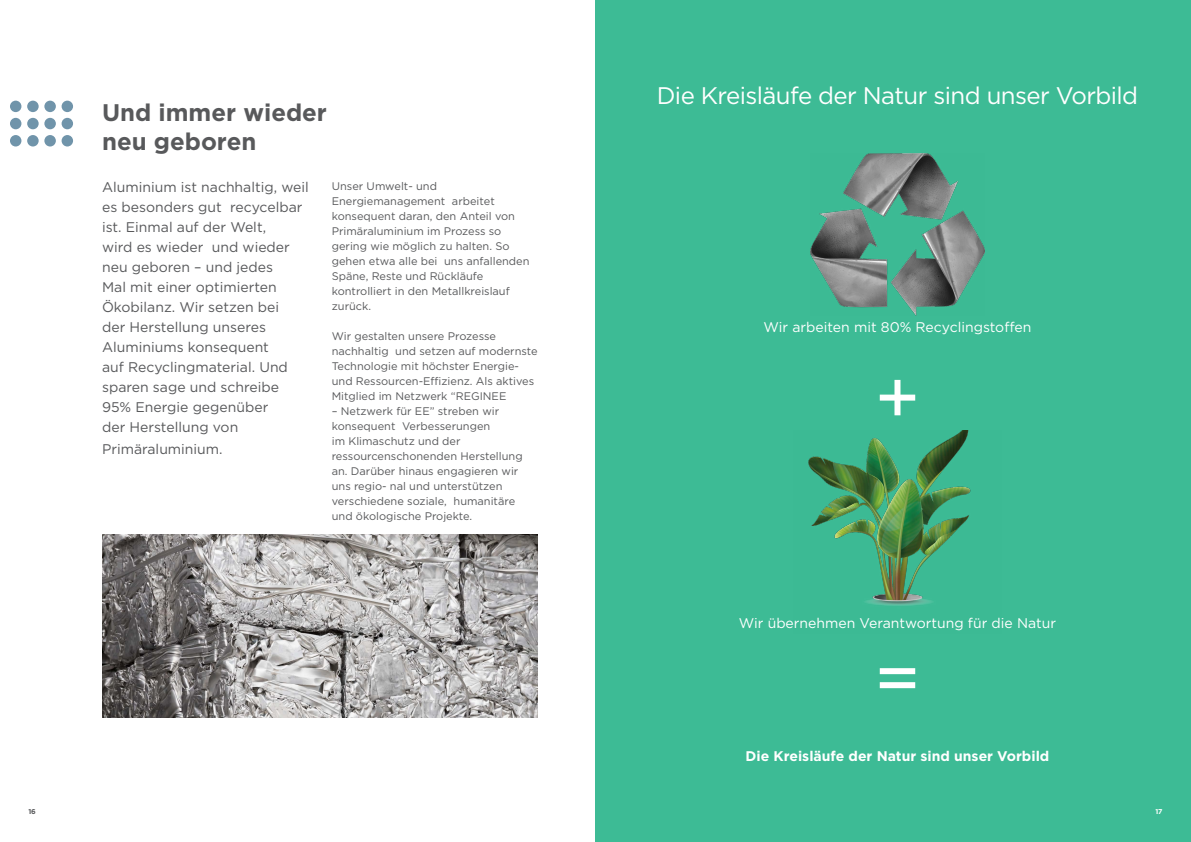
<style>
.page{position:relative;width:1191px;height:842px;background:#fff}
.page>*{position:absolute;margin:0;border:0;box-sizing:border-box;transform-origin:0 0}
.t1{font:24px "Gotham";letter-spacing:-.025em;color:#fff}
.t2{font:700 24px/29px "Gotham HTF";color:#58595b}
.t3{font:14px/20px "Gotham";color:#58595b}
.t4{font:14px "Gotham";color:#fff}
.t5{font:700 14px "Gotham";color:#fff}
.t6{font:11px/15px "Gotham";color:#58595b}
.t7{font:700 7px "Gotham HTF";color:#58595b}
.t8{font:700 7px "Gotham HTF";color:#fff}
</style>
<div class="page">
<div style="left:595px;top:0;width:596px;height:842px;background:#3dbb95"></div>
<div style="left:62px;top:101px;width:11px;height:11px;background:#7094aa;border-radius:50%"></div>
<div style="left:27px;top:101px;width:12px;height:11px;background:#7094aa;border-radius:50%"></div>
<div style="left:44px;top:101px;width:12px;height:11px;background:#7094aa;border-radius:50%"></div>
<div style="left:10px;top:101px;width:11px;height:11px;background:#7094aa;border-radius:50%"></div>
<div style="left:62px;top:118px;width:11px;height:11px;background:#7094aa;border-radius:50%"></div>
<div style="left:27px;top:118px;width:12px;height:11px;background:#7094aa;border-radius:50%"></div>
<div style="left:44px;top:118px;width:12px;height:11px;background:#7094aa;border-radius:50%"></div>
<div style="left:10px;top:118px;width:11px;height:11px;background:#7094aa;border-radius:50%"></div>
<div style="left:62px;top:135px;width:11px;height:11px;background:#7094aa;border-radius:50%"></div>
<div style="left:27px;top:135px;width:12px;height:11px;background:#7094aa;border-radius:50%"></div>
<div style="left:44px;top:135px;width:12px;height:11px;background:#7094aa;border-radius:50%"></div>
<div style="left:10px;top:135px;width:11px;height:11px;background:#7094aa;border-radius:50%"></div>
<div style="left:894px;top:380px;width:6px;height:35px;background:#fff"></div>
<div style="left:879px;top:395px;width:36px;height:6px;background:#fff"></div>
<div style="left:879px;top:668px;width:36px;height:6px;background:#fff"></div>
<div style="left:879px;top:682px;width:36px;height:6px;background:#fff"></div>
<img style="left:808px;top:431px;width:163px;height:175px">
<img style="left:811px;top:154px;width:173px;height:162px">
<img style="left:102px;top:534px;width:435px;height:183px">
<h1 class="t2" style="left:102px;top:97px;width:226px">Und immer wieder neu geboren</h1>
<p class="t3" style="left:102px;top:177px;width:208px">Aluminium ist nachhaltig, weil es besonders gut recycelbar ist. Einmal auf der Welt,<br>wird es wieder und wieder neu geboren – und jedes<br>Mal mit einer optimierten<br>Ökobilanz. Wir setzen bei<br>der Herstellung unseres<br>Aluminiums konsequent<br>auf Recyclingmaterial. Und sparen sage und schreibe<br>95% Energie gegenüber<br>der Herstellung von</p>
<p class="t3" style="left:102px;top:439px;width:122px">Primäraluminium.</p>
<p class="t6" style="left:332px;top:178px;width:199px">Unser Umwelt- und<br>Energiemanagement arbeitet konsequent daran, den Anteil von<br>Primäraluminium im Prozess so gering wie möglich zu halten. So gehen etwa alle bei uns anfallenden<br>Späne, Reste und Rückläufe kontrolliert in den Metallkreislauf zurück.</p>
<p class="t6" style="left:332px;top:328px;width:207px">Wir gestalten unsere Prozesse nachhaltig und setzen auf modernste Technologie mit höchster Energie&shy;und Ressourcen-Effizienz. Als aktives Mitglied im Netzwerk “REGINEE</p>
<p class="t6" style="left:332px;top:403px;width:192px">– Netzwerk für EE” streben wir konsequent Verbesserungen<br>im Klimaschutz und der ressourcenschonenden Herstellung an. Darüber hinaus engagieren wir uns regio- nal und unterstützen verschiedene soziale, humanitäre und ökologische Projekte.</p>
<p class="t7" style="left:28px;top:807px;width:9px">16</p>
<h1 class="t1" style="left:657px;top:80px;width:483px">Die Kreisläufe der Natur sind unser Vorbild</h1>
<p class="t4" style="left:763px;top:318px;width:269px">Wir arbeiten mit 80% Recyclingstoffen</p>
<p class="t4" style="left:739px;top:614px;width:319px">Wir übernehmen Verantwortung für die Natur</p>
<p class="t5" style="left:745px;top:748px;width:305px">Die Kreisläufe der Natur sind unser Vorbild</p>
<p class="t8" style="left:1155px;top:807px;width:9px">17</p>
</div>
